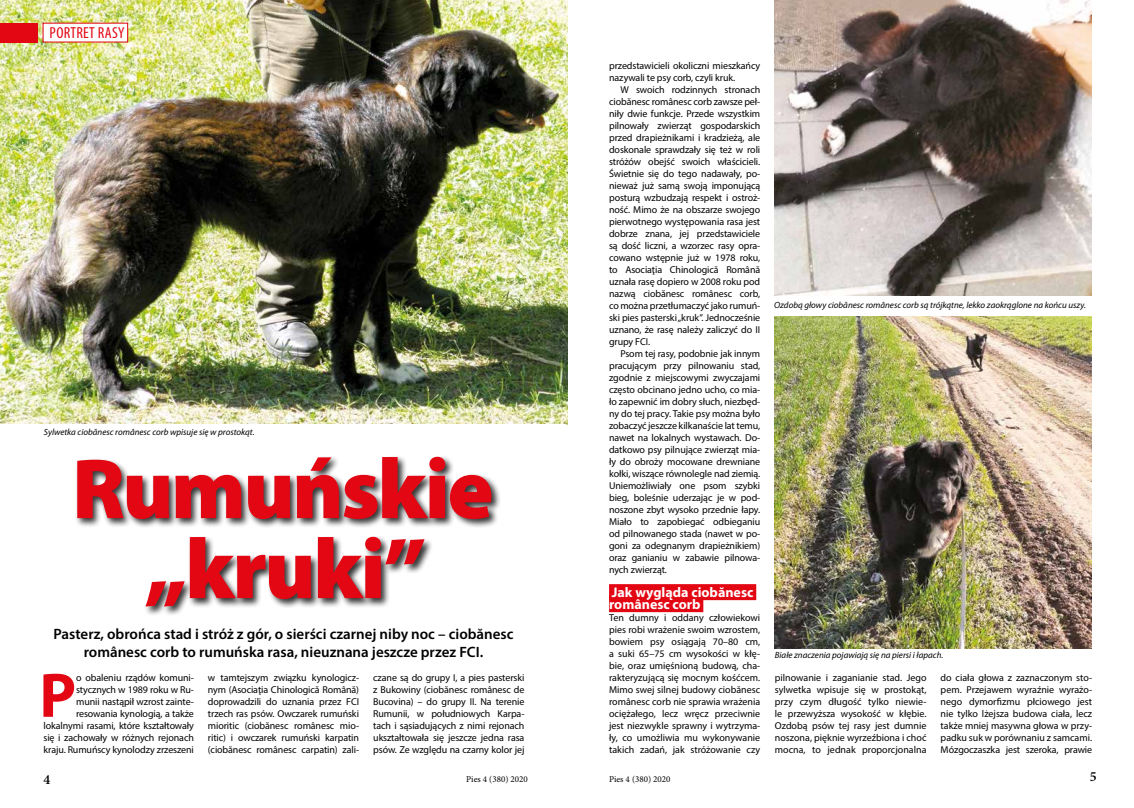
<style>
.page{position:relative;width:1134px;height:808px;background:#fff}
.page>*{position:absolute;margin:0;border:0;box-sizing:border-box;transform-origin:0 0}
.t1{font:900 86px/80px "Myriad Pro";letter-spacing:-.03em;color:#e30613;text-align:center}
.t2{font:700 63.4px "Myriad Pro";color:#e30613}
.t3{font:condensed 16px "Myriad Pro";letter-spacing:.02em;color:#e30613}
.t4{font:600 15px/18px "Myriad Pro";color:#000;text-align:center}
.t5{font:700 14px/12px "Myriad Pro";color:#fff}
.t6{font:600 14px "Minion Pro";color:#000}
.t7{font:10px/12px "Myriad Pro";letter-spacing:-.01em;color:#000;text-align:justify}
.t8{font:italic 9px "Myriad Pro";color:#000}
.t9{font:9px "Minion Pro";color:#000}
</style>
<div class="page">
<img style="left:0;top:0;width:566px;height:424px">
<div style="left:75px;top:455px;width:426px;height:161px;background:#000;opacity:.79"></div>
<div style="left:0;top:23px;width:38px;height:20px;background:#e30613"></div>
<div style="left:43px;top:23px;width:85px;height:19px;background:#fff"></div>
<img style="left:567px;top:0;width:1px;height:424px">
<div style="left:609px;top:584px;width:147px;height:16px;background:#e30613"></div>
<div style="left:609px;top:596px;width:94px;height:16px;background:#e30613"></div>
<img style="left:775px;top:0;width:316px;height:295px">
<img style="left:775px;top:316px;width:316px;height:332px">
<h3 class="t3" style="left:50px;top:23px;width:76px">PORTRET RASY</h3>
<p class="t8" style="left:44px;top:426px;width:212px">Sylwetka ciobănesc românesc corb wpisuje się w prostokąt.</p>
<h1 class="t1" style="left:72px;top:446px;width:423px">Rumuńskie „kruki”</h1>
<h3 class="t4" style="left:53px;top:624px;width:461px">Pasterz, obrońca stad i stróż z gór, o sierści czarnej niby noc – ciobănesc românesc corb to rumuńska rasa, nieuznana jeszcze przez FCI.</h3>
<p class="t7" style="left:43px;top:671px;width:152px;text-align:right">o obaleniu rządów komuni&shy;stycznych w 1989 roku w Ru-<br>munii nastąpił wzrost zainte&shy;resowania kynologią, a także lokalnymi rasami, które kształtowały się i zachowały w różnych rejonach kraju. Rumuńscy kynolodzy zrzeszeni</p>
<h2 class="t2" style="left:39px;top:654px;width:38px">P</h2>
<p class="t7" style="left:208px;top:671px;width:153px">w tamtejszym związku kynologicz&shy;nym (Asociaţia Chinologică Română) doprowadzili do uznania przez FCI trzech ras psów. Owczarek rumuński mioritic (ciobănesc românesc mio&shy;ritic) i owczarek rumuński karpatin (ciobănesc românesc carpatin) zali-</p>
<p class="t7" style="left:373px;top:671px;width:153px">czane są do grupy I, a pies pasterski z Bukowiny (ciobănesc românesc de Bucovina) – do grupy II. Na terenie Rumunii, w południowych Karpa&shy;tach i sąsiadujących z nimi rejonach ukształtowała się jeszcze jedna rasa psów. Ze względu na czarny kolor jej</p>
<h3 class="t6" style="left:43px;top:770px;width:8px">4</h3>
<p class="t9" style="left:466px;top:773px;width:63px">Pies 4 (380) 2020</p>
<p class="t7" style="left:609px;top:60px;width:153px">przedstawicieli okoliczni mieszkańcy nazywali te psy corb, czyli kruk.</p>
<p class="t7" style="left:609px;top:84px;width:153px;text-indent:11px">W swoich rodzinnych stronach ciobănesc românesc corb zawsze peł&shy;niły dwie funkcje. Przede wszystkim pilnowały zwierząt gospodarskich przed drapieżnikami i kradzieżą, ale doskonale sprawdzały się też w roli stróżów obejść swoich właścicieli.<br>Świetnie się do tego nadawały, po&shy;nieważ już samą swoją imponującą posturą wzbudzają respekt i ostroż&shy;ność. Mimo że na obszarze swojego pierwotnego występowania rasa jest dobrze znana, jej przedstawiciele są dość liczni, a wzorzec rasy opra&shy;cowano wstępnie już w 1978 roku, to Asociaţia Chinologică Română uznała rasę dopiero w 2008 roku pod nazwą ciobănesc românesc corb, co można przetłumaczyć jako rumuń&shy;ski pies pasterski „kruk”. Jednocześnie uznano, że rasę należy zaliczyć do II grupy FCI.</p>
<p class="t7" style="left:609px;top:348px;width:153px;text-indent:11px">Psom tej rasy, podobnie jak innym pracującym przy pilnowaniu stad, zgodnie z miejscowymi zwyczajami często obcinano jedno ucho, co mia&shy;ło zapewnić im dobry słuch, niezbęd&shy;ny do tej pracy. Takie psy można było zobaczyć jeszcze kilkanaście lat temu, nawet na lokalnych wystawach. Do&shy;datkowo psy pilnujące zwierząt mia&shy;ły do obroży mocowane drewniane kołki, wiszące równolegle nad ziemią.<br>Uniemożliwiały one psom szybki bieg, boleśnie uderzając je w pod&shy;noszone zbyt wysoko przednie łapy.<br>Miało to zapobiegać odbieganiu od pilnowanego stada (nawet w po&shy;goni za odegnanym drapieżnikiem) oraz ganianiu w zabawie pilnowa&shy;nych zwierząt.</p>
<h3 class="t5" style="left:609px;top:586px;width:146px">Jak wygląda ciobănesc românesc corb</h3>
<p class="t7" style="left:609px;top:612px;width:153px">Ten dumny i oddany człowiekowi pies robi wrażenie swoim wzrostem, bowiem psy osiągają 70–80 cm, a suki 65–75 cm wysokości w kłę&shy;bie, oraz umięśnioną budową, cha&shy;rakteryzującą się mocnym kośćcem.<br>Mimo swej silnej budowy ciobănesc românesc corb nie sprawia wrażenia ociężałego, lecz wręcz przeciwnie jest niezwykle sprawny i wytrzyma&shy;ły, co umożliwia mu wykonywanie takich zadań, jak stróżowanie czy</p>
<p class="t8" style="left:774px;top:300px;width:313px">Ozdobą głowy ciobănesc românesc corb są trójkątne, lekko zaokrąglone na końcu uszy.</p>
<p class="t8" style="left:775px;top:650px;width:170px">Białe znaczenia pojawiają się na piersi i łapach.</p>
<p class="t7" style="left:775px;top:672px;width:153px">pilnowanie i zaganianie stad. Jego sylwetka wpisuje się w prostokąt, przy czym długość tylko niewie&shy;le przewyższa wysokość w kłębie.<br>Ozdobą psów tej rasy jest dumnie noszona, pięknie wyrzeźbiona i choć mocna, to jednak proporcjonalna</p>
<p class="t7" style="left:941px;top:672px;width:153px">do ciała głowa z zaznaczonym sto&shy;pem. Przejawem wyraźnie wyrażo&shy;nego dymorfizmu płciowego jest nie tylko lżejsza budowa ciała, lecz także mniej masywna głowa w przy&shy;padku suk w porównaniu z samcami.<br>Mózgoczaszka jest szeroka, prawie</p>
<p class="t9" style="left:609px;top:773px;width:63px">Pies 4 (380) 2020</p>
<h3 class="t6" style="left:1090px;top:767px;width:8px">5</h3>
</div>
